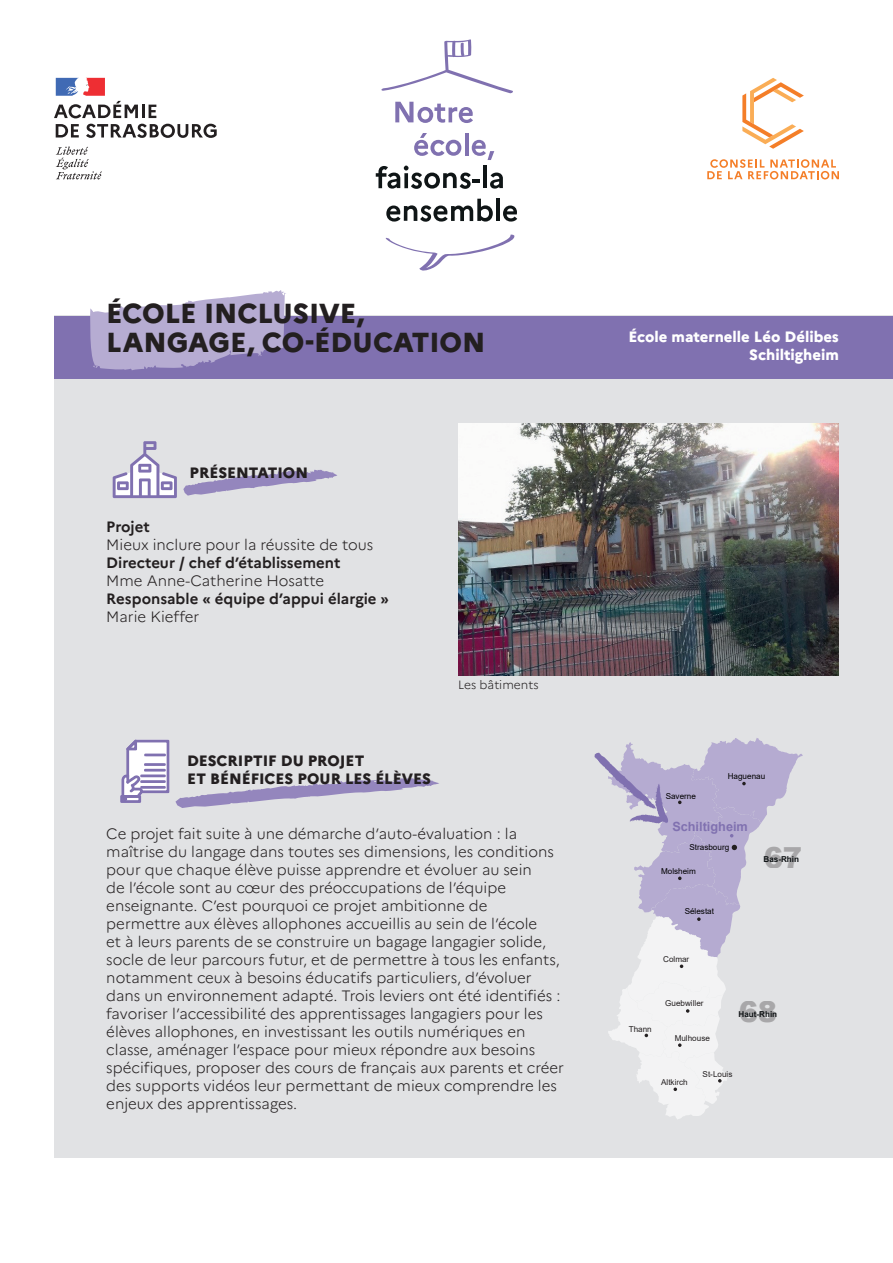
<style>
.page{position:relative;width:893px;height:1263px;background:#fff}
.page>*{position:absolute;margin:0;border:0;box-sizing:border-box;transform-origin:0 0}
.t1{font:900 28.95px "Arial";color:#231f20}
.t2{font:800 27.45px/29.7px "Marianne";color:#231f20}
.t3{font:300 15px/18px "Marianne";color:#231f20}
.t4{font:700 15px "Marianne";color:#231f20}
.t5{font:800 15px/18px "Marianne";color:#231f20}
.t6{font:800 15px/18px "Marianne";color:#fff;text-align:right}
.t7{font:700 12.75px "Arial";color:#8071b0}
.t8{font:300 12px "Marianne";color:#231f20}
.t9{font:8.1px "Arial";color:#231f20}
.t10{font:8.1px "Arial";color:#000}
.t11{font:700 8.1px "Arial";color:#0e1214}
</style>
<div class="page">
<div style="left:54px;top:316px;width:839px;height:842px;background:#e1e2e4"></div>
<svg style="left:183px;top:469px;width:154px;height:27px"></svg>
<svg style="left:385px;top:234px;width:130px;height:37px"></svg>
<svg style="left:395px;top:102px;width:78px;height:21px"></svg>
<svg style="left:414px;top:133px;width:47px;height:23px"></svg>
<hr style="left:465px;top:133px;width:3px;height:22px;background:#8071b0">
<svg style="left:472px;top:140px;width:22px;height:20px"></svg>
<svg style="left:376px;top:166px;width:104px;height:23px"></svg>
<hr style="left:483px;top:166px;width:3px;height:22px;background:#0f1516">
<svg style="left:490px;top:173px;width:13px;height:16px"></svg>
<svg style="left:386px;top:199px;width:107px;height:23px"></svg>
<hr style="left:496px;top:199px;width:4px;height:22px;background:#0f1516">
<svg style="left:503px;top:206px;width:14px;height:16px"></svg>
<svg style="left:381px;top:39px;width:132px;height:54px"></svg>
<svg style="left:56px;top:147px;width:46px;height:32px"></svg>
<svg style="left:54px;top:78px;width:102px;height:40px"></svg>
<svg style="left:56px;top:124px;width:23px;height:13px"></svg>
<svg style="left:86px;top:124px;width:131px;height:14px"></svg>
<img style="left:458px;top:423px;width:381px;height:253px">
<svg style="left:120px;top:739px;width:319px;height:69px"></svg>
<svg style="left:113px;top:441px;width:64px;height:57px"></svg>
<svg style="left:707px;top:159px;width:132px;height:20px"></svg>
<svg style="left:742px;top:78px;width:62px;height:71px"></svg>
<div style="left:54px;top:316px;width:839px;height:62px;background:#8071b0"></div>
<svg style="left:89px;top:290px;width:197px;height:80px"></svg>
<svg style="left:594px;top:738px;width:209px;height:381px"></svg>
<h2 class="t2" style="left:106px;top:296px;width:381px">ÉCOLE INCLUSIVE,<br>LANGAGE, CO-ÉDUCATION</h2>
<p class="t5" style="left:190px;top:462px;width:120px">PRÉSENTATION</p>
<p class="t4" style="left:106px;top:515px;width:45px">Projet</p>
<p class="t3" style="left:106px;top:534px;width:269px">Mieux inclure pour la réussite de tous</p>
<p class="t4" style="left:106px;top:551px;width:236px">Directeur / chef d’établissement</p>
<p class="t3" style="left:106px;top:570px;width:220px">Mme Anne-Catherine Hosatte</p>
<p class="t4" style="left:106px;top:587px;width:284px">Responsable « équipe d’appui élargie »</p>
<p class="t3" style="left:106px;top:606px;width:95px">Marie Kieffer</p>
<p class="t5" style="left:187px;top:751px;width:245px">DESCRIPTIF DU PROJET<br>ET BÉNÉFICES POUR LES ÉLÈVES</p>
<p class="t8" style="left:458px;top:675px;width:82px">Les bâtiments</p>
<p class="t3" style="left:106px;top:823px;width:459px">Ce projet fait suite à une démarche d’auto-évaluation : la maîtrise du langage dans toutes ses dimensions, les conditions pour que chaque élève puisse apprendre et évoluer au sein<br>de l’école sont au cœur des préoccupations de l’équipe enseignante. C’est pourquoi ce projet ambitionne de permettre aux élèves allophones accueillis au sein de l’école<br>et à leurs parents de se construire un bagage langagier solide, socle de leur parcours futur, et de permettre à tous les enfants, notamment ceux à besoins éducatifs particuliers, d’évoluer dans un environnement adapté. Trois leviers ont été identifiés : favoriser l’accessibilité des apprentissages langagiers pour les élèves allophones, en investissant les outils numériques en classe, aménager l’espace pour mieux répondre aux besoins spécifiques, proposer des cours de français aux parents et créer des supports vidéos leur permettant de mieux comprendre les enjeux des apprentissages.</p>
<p class="t6" style="left:628px;top:326px;width:212px">École maternelle Léo Délibes<br>Schiltigheim</p>
<p class="t10" style="left:666px;top:790px;width:32px">Saverne</p>
<p class="t10" style="left:728px;top:771px;width:39px">Haguenau</p>
<p class="t7" style="left:672px;top:817px;width:77px">Schiltigheim</p>
<p class="t10" style="left:689px;top:842px;width:41px">Strasbourg</p>
<p class="t10" style="left:661px;top:866px;width:36px">Molsheim</p>
<p class="t10" style="left:685px;top:906px;width:31px">Sélestat</p>
<p class="t9" style="left:663px;top:954px;width:28px">Colmar</p>
<h1 class="t1" style="left:763px;top:836px;width:40px">67</h1>
<p class="t11" style="left:763px;top:854px;width:37px">Bas-Rhin</p>
<p class="t9" style="left:629px;top:1023px;width:25px">Thann</p>
<p class="t9" style="left:665px;top:998px;width:40px">Guebwiller</p>
<p class="t9" style="left:675px;top:1033px;width:37px">Mulhouse</p>
<h1 class="t1" style="left:738px;top:991px;width:40px">68</h1>
<p class="t11" style="left:738px;top:1008px;width:40px">Haut-Rhin</p>
<p class="t9" style="left:661px;top:1076px;width:28px">Altkirch</p>
<p class="t9" style="left:703px;top:1069px;width:31px">St-Louis</p>
</div>
